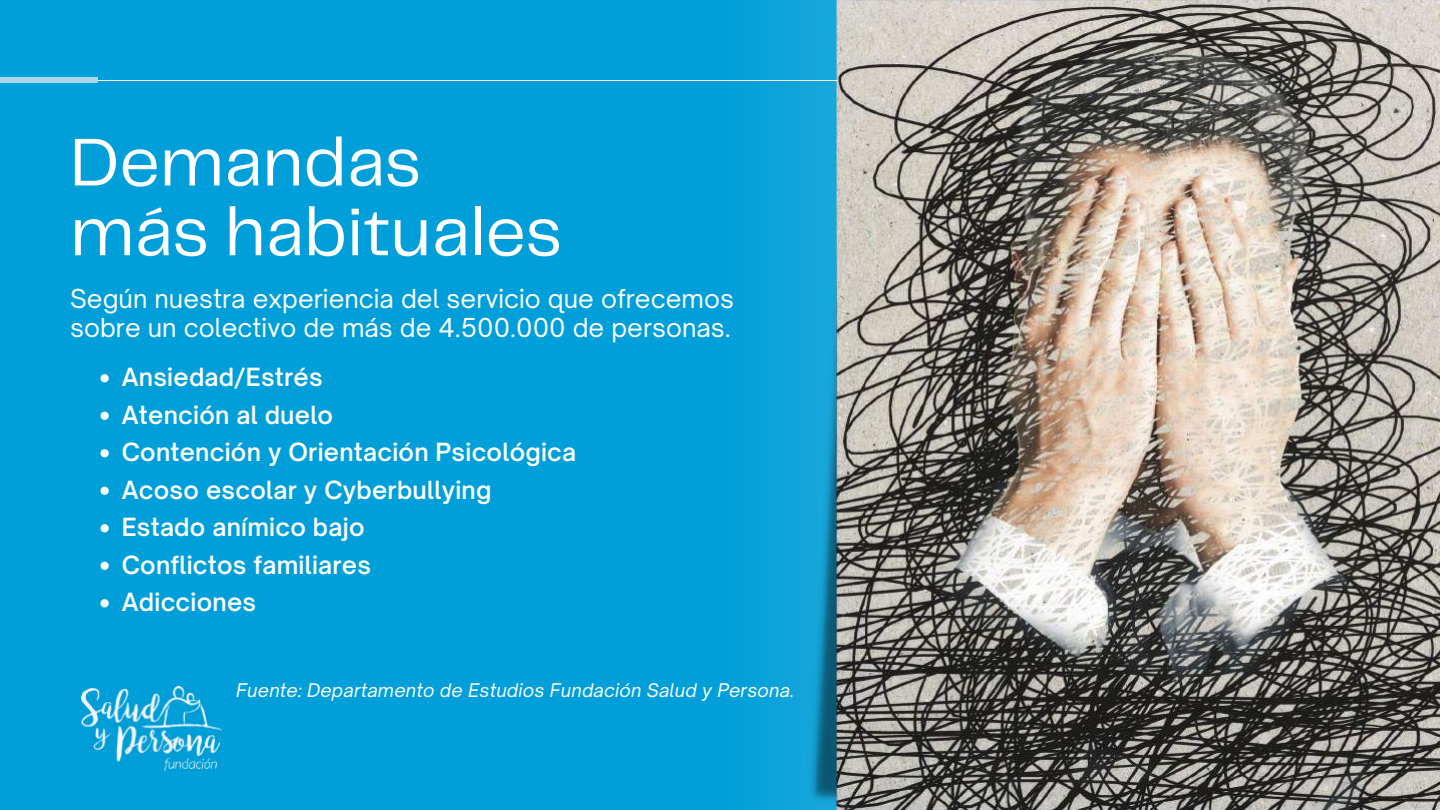
<style>
.page{position:relative;width:1440px;height:810px;background:#009fd9}
.page>*{position:absolute;margin:0;border:0;box-sizing:border-box;transform-origin:0 0}
.t1{font:70px/69.8px "Telegraf";color:#fff}
.t2{font:25px/29.2px "Open Sauce One";color:#feffff}
.t3{font:600 24px/37.5px "Open Sauce One";letter-spacing:.01em;color:#feffff}
.t4{font:italic 18px "Open Sauce One";letter-spacing:.01em;color:#feffff}
</style>
<div class="page">
<hr style="left:0;top:80px;width:1440px;height:1px;background:#feffff">
<div style="left:0;top:77px;width:97px;height:6px;background:#aad8ea"></div>
<img style="left:81px;top:687px;width:140px;height:84px">
<svg style="left:100px;top:374px;width:9px;height:8px"></svg>
<svg style="left:100px;top:412px;width:9px;height:8px"></svg>
<svg style="left:100px;top:449px;width:9px;height:8px"></svg>
<svg style="left:100px;top:487px;width:9px;height:8px"></svg>
<svg style="left:100px;top:524px;width:9px;height:8px"></svg>
<svg style="left:100px;top:562px;width:9px;height:8px"></svg>
<svg style="left:100px;top:599px;width:9px;height:8px"></svg>
<img style="left:806px;top:0;width:634px;height:810px">
<h1 class="t1" style="left:70px;top:131px;width:493px">Demandas más habituales</h1>
<p class="t2" style="left:70px;top:284px;width:665px">Según nuestra experiencia del servicio que ofrecemos sobre un colectivo de más de 4.500.000 de personas.</p>
<p class="t3" style="left:122px;top:358px;width:456px">Ansiedad/Estrés<br>Atención al duelo<br>Contención y Orientación Psicológica<br>Acoso escolar y Cyberbullying<br>Estado anímico bajo<br>Conflictos familiares<br>Adicciones</p>
<p class="t4" style="left:236px;top:679px;width:560px">Fuente: Departamento de Estudios Fundación Salud y Persona.</p>
</div>
